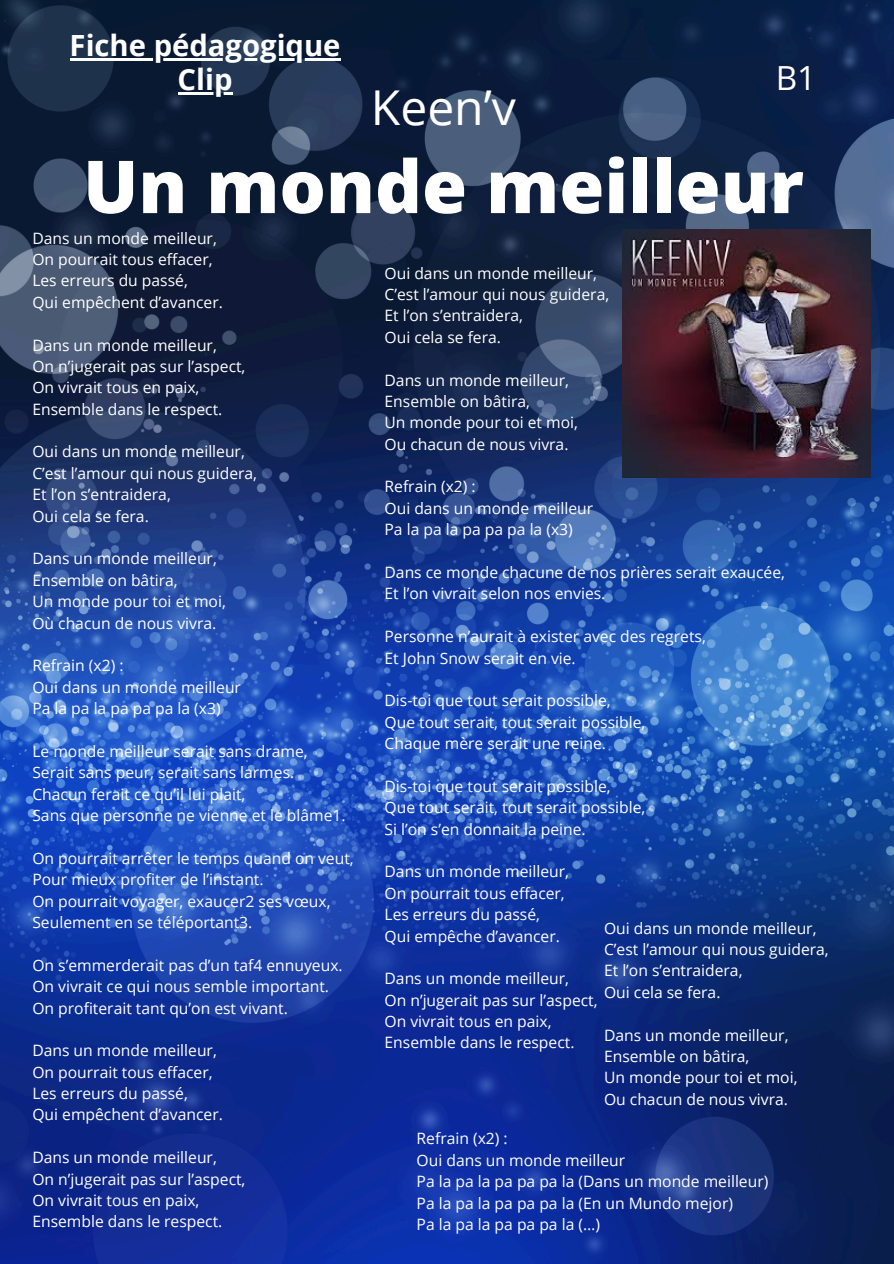
<style>
.page{position:relative;width:894px;height:1264px;background:#fff}
.page>*{position:absolute;margin:0;border:0;box-sizing:border-box;transform-origin:0 0}
.t1{font:800 73.05px "Open Sans";color:#fff}
.t2{font:48px "Open Sans";color:#fff}
.t3{font:33.3px "Open Sans";color:#fff}
.t4{font:700 29.25px "Open Sans";color:#fff}
.t5{font:15.6px "Open Sans";color:#fff}
</style>
<div class="page">
<img style="left:0;top:0;width:893px;height:1263px">
<img style="left:622px;top:229px;width:247px;height:248px">
<hr style="left:177px;top:93px;width:55px;height:2px;background:#fff">
<hr style="left:70px;top:58px;width:270px;height:2px;background:#fff">
<p class="t4" style="left:70px;top:24px;width:272px">Fiche pédagogique</p>
<p class="t4" style="left:177px;top:59px;width:56px">Clip</p>
<p class="t2" style="left:371px;top:74px;width:146px">Keen’v</p>
<p class="t3" style="left:775px;top:54px;width:42px">B1</p>
<p class="t1" style="left:83px;top:135px;width:722px">Un monde meilleur</p>
<p class="t5" style="left:32px;top:227px;width:186px">Dans un monde meilleur,</p>
<h4 class="t5" style="left:32px;top:248px;width:182px">On pourrait tous effacer,</h4>
<h4 class="t5" style="left:32px;top:270px;width:157px">Les erreurs du passé,</h4>
<h2 class="t5" style="left:32px;top:291px;width:192px">Qui empêchent d’avancer.</h2>
<h1 class="t5" style="left:32px;top:334px;width:186px">Dans un monde meilleur,</h1>
<p class="t5" style="left:32px;top:355px;width:214px">On n’jugerait pas sur l’aspect,</p>
<p class="t5" style="left:32px;top:376px;width:168px">On vivrait tous en paix,</p>
<p class="t5" style="left:32px;top:398px;width:191px">Ensemble dans le respect.</p>
<p class="t5" style="left:32px;top:441px;width:214px">Oui dans un monde meilleur,</p>
<p class="t5" style="left:32px;top:462px;width:226px">C’est l’amour qui nous guidera,</p>
<p class="t5" style="left:32px;top:483px;width:140px">Et l’on s’entraidera,</p>
<p class="t5" style="left:32px;top:505px;width:118px">Oui cela se fera.</p>
<p class="t5" style="left:32px;top:547px;width:186px">Dans un monde meilleur,</p>
<p class="t5" style="left:32px;top:569px;width:147px">Ensemble on bâtira,</p>
<p class="t5" style="left:32px;top:590px;width:195px">Un monde pour toi et moi,</p>
<p class="t5" style="left:32px;top:612px;width:185px">Où chacun de nous vivra.</p>
<p class="t5" style="left:32px;top:654px;width:93px">Refrain (x2) :</p>
<p class="t5" style="left:32px;top:676px;width:210px">Oui dans un monde meilleur</p>
<p class="t5" style="left:32px;top:697px;width:190px">Pa la pa la pa pa pa la (x3)</p>
<p class="t5" style="left:32px;top:740px;width:277px">Le monde meilleur serait sans drame,</p>
<p class="t5" style="left:32px;top:761px;width:263px">Serait sans peur, serait sans larmes.</p>
<p class="t5" style="left:32px;top:783px;width:214px">Chacun ferait ce qu’il lui plait,</p>
<p class="t5" style="left:32px;top:804px;width:315px">Sans que personne ne vienne et le blâme1.</p>
<p class="t5" style="left:32px;top:847px;width:323px">On pourrait arrêter le temps quand on veut,</p>
<p class="t5" style="left:32px;top:868px;width:233px">Pour mieux profiter de l’instant.</p>
<p class="t5" style="left:32px;top:889px;width:299px">On pourrait voyager, exaucer2 ses vœux,</p>
<p class="t5" style="left:32px;top:911px;width:221px">Seulement en se téléportant3.</p>
<p class="t5" style="left:32px;top:954px;width:312px">On s’emmerderait pas d’un taf4 ennuyeux.</p>
<p class="t5" style="left:32px;top:975px;width:298px">On vivrait ce qui nous semble important.</p>
<p class="t5" style="left:32px;top:996px;width:257px">On profiterait tant qu’on est vivant.</p>
<p class="t5" style="left:32px;top:1039px;width:186px">Dans un monde meilleur,</p>
<p class="t5" style="left:32px;top:1060px;width:182px">On pourrait tous effacer,</p>
<p class="t5" style="left:32px;top:1082px;width:157px">Les erreurs du passé,</p>
<p class="t5" style="left:32px;top:1103px;width:192px">Qui empêchent d’avancer.</p>
<p class="t5" style="left:32px;top:1146px;width:186px">Dans un monde meilleur,</p>
<p class="t5" style="left:32px;top:1167px;width:214px">On n’jugerait pas sur l’aspect,</p>
<p class="t5" style="left:32px;top:1189px;width:168px">On vivrait tous en paix,</p>
<p class="t5" style="left:32px;top:1210px;width:191px">Ensemble dans le respect.</p>
<p class="t5" style="left:384px;top:262px;width:214px">Oui dans un monde meilleur,</p>
<p class="t5" style="left:384px;top:283px;width:226px">C’est l’amour qui nous guidera,</p>
<p class="t5" style="left:384px;top:305px;width:140px">Et l’on s’entraidera,</p>
<p class="t5" style="left:384px;top:326px;width:118px">Oui cela se fera.</p>
<p class="t5" style="left:384px;top:369px;width:186px">Dans un monde meilleur,</p>
<p class="t5" style="left:384px;top:390px;width:147px">Ensemble on bâtira,</p>
<p class="t5" style="left:384px;top:411px;width:195px">Un monde pour toi et moi,</p>
<p class="t5" style="left:384px;top:433px;width:185px">Ou chacun de nous vivra.</p>
<p class="t5" style="left:384px;top:476px;width:93px">Refrain (x2) :</p>
<p class="t5" style="left:384px;top:497px;width:210px">Oui dans un monde meilleur</p>
<p class="t5" style="left:384px;top:518px;width:190px">Pa la pa la pa pa pa la (x3)</p>
<p class="t5" style="left:384px;top:561px;width:402px">Dans ce monde chacune de nos prières serait exaucée,</p>
<p class="t5" style="left:384px;top:582px;width:222px">Et l’on vivrait selon nos envies.</p>
<p class="t5" style="left:384px;top:625px;width:323px">Personne n’aurait à exister avec des regrets,</p>
<p class="t5" style="left:384px;top:647px;width:193px">Et John Snow serait en vie.</p>
<p class="t5" style="left:384px;top:689px;width:227px">Dis-toi que tout serait possible,</p>
<p class="t5" style="left:384px;top:711px;width:262px">Que tout serait, tout serait possible,</p>
<p class="t5" style="left:384px;top:732px;width:223px">Chaque mère serait une reine.</p>
<p class="t5" style="left:384px;top:775px;width:227px">Dis-toi que tout serait possible,</p>
<p class="t5" style="left:384px;top:796px;width:262px">Que tout serait, tout serait possible,</p>
<p class="t5" style="left:384px;top:818px;width:202px">Si l’on s’en donnait la peine.</p>
<p class="t5" style="left:384px;top:860px;width:186px">Dans un monde meilleur,</p>
<p class="t5" style="left:384px;top:882px;width:182px">On pourrait tous effacer,</p>
<p class="t5" style="left:384px;top:903px;width:157px">Les erreurs du passé,</p>
<p class="t5" style="left:384px;top:924px;width:177px">Qui empêche d’avancer.</p>
<p class="t5" style="left:384px;top:967px;width:186px">Dans un monde meilleur,</p>
<p class="t5" style="left:384px;top:989px;width:214px">On n’jugerait pas sur l’aspect,</p>
<p class="t5" style="left:384px;top:1010px;width:168px">On vivrait tous en paix,</p>
<p class="t5" style="left:384px;top:1031px;width:191px">Ensemble dans le respect.</p>
<p class="t5" style="left:604px;top:917px;width:214px">Oui dans un monde meilleur,</p>
<p class="t5" style="left:604px;top:938px;width:226px">C’est l’amour qui nous guidera,</p>
<p class="t5" style="left:604px;top:959px;width:140px">Et l’on s’entraidera,</p>
<p class="t5" style="left:604px;top:981px;width:118px">Oui cela se fera.</p>
<p class="t5" style="left:604px;top:1023px;width:186px">Dans un monde meilleur,</p>
<p class="t5" style="left:604px;top:1045px;width:147px">Ensemble on bâtira,</p>
<p class="t5" style="left:604px;top:1066px;width:195px">Un monde pour toi et moi,</p>
<p class="t5" style="left:604px;top:1088px;width:185px">Ou chacun de nous vivra.</p>
<p class="t5" style="left:416px;top:1127px;width:93px">Refrain (x2) :</p>
<p class="t5" style="left:416px;top:1149px;width:210px">Oui dans un monde meilleur</p>
<p class="t5" style="left:416px;top:1170px;width:353px">Pa la pa la pa pa pa la (Dans un monde meilleur)</p>
<p class="t5" style="left:416px;top:1191px;width:318px">Pa la pa la pa pa pa la (En un Mundo mejor)</p>
<p class="t5" style="left:416px;top:1213px;width:185px">Pa la pa la pa pa pa la (…)</p>
</div>
